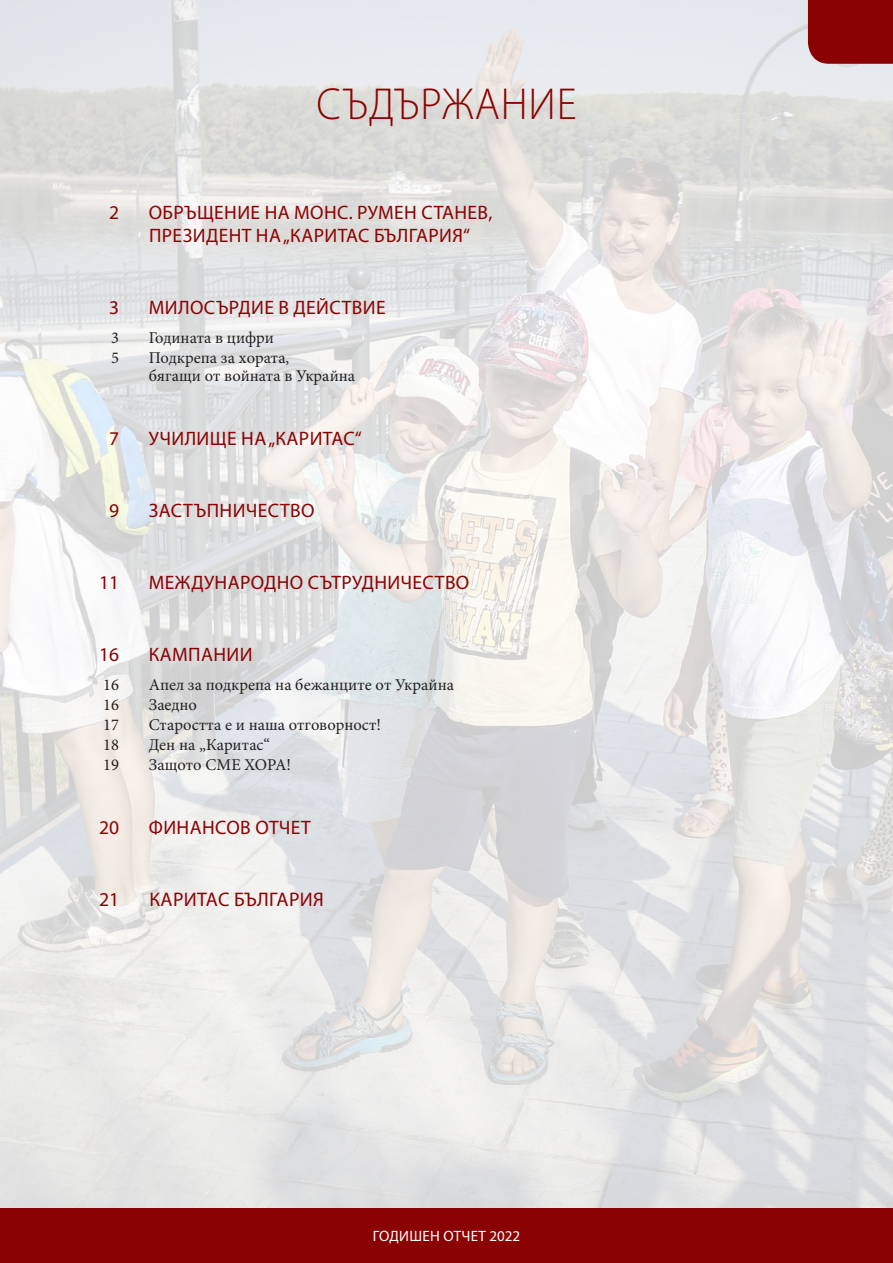
<style>
.page{position:relative;width:893px;height:1263px;background:#fff}
.page>*{position:absolute;margin:0;border:0;box-sizing:border-box;transform-origin:0 0}
.big-cap{font:300 45px "Myriad Pro";letter-spacing:.02em;color:#8b0202;scale:.95 1}
.cont-cap{font:19.65px "Myriad Pro";color:#8b0202}
.cont-cap-2{font:19.5px/23.4px "Myriad Pro";letter-spacing:.02em;color:#8b0202}
.contents{font:16.5px/18px "Minion Pro";color:#231f20}
.t1{font:15px "Myriad Pro";letter-spacing:.01em;color:#fff}
</style>
<div class="page">
<img style="left:0;top:0;width:893px;height:1208px">
<div style="left:0;top:1208px;width:893px;height:55px;background:#8b0202"></div>
<div style="left:808px;top:0;width:85px;height:64px;background:#8b0202"></div>
<p class="big-cap" style="left:316px;top:77px;width:276px">Съдържание</p>
<p class="cont-cap-2" style="left:109px;top:200px;width:27px">2 Обръ</p>
<p class="cont-cap-2" style="left:149px;top:200px;width:345px;text-indent:48px">щение на монс. Румен Станев, президент на „Каритас</p>
<p class="cont-cap-2" style="left:374px;top:224px;width:23px">България</p>
<p class="cont-cap-2" style="left:463px;top:224px;width:8px">“</p>
<p class="cont-cap-2" style="left:109px;top:296px;width:29px">3 Мил</p>
<p class="cont-cap-2" style="left:190px;top:296px;width:197px">осърдие в действие</p>
<p class="contents" style="left:111px;top:329px;width:9px">3</p>
<p class="contents" style="left:149px;top:329px;width:127px">Годината в цифри</p>
<p class="contents" style="left:111px;top:349px;width:9px">5</p>
<p class="contents" style="left:149px;top:349px;width:208px">Подкрепа за хората,<br>бягащи от войната в Украйна</p>
<p class="cont-cap-2" style="left:109px;top:426px;width:28px">7 УЧ</p>
<p class="cont-cap-2" style="left:171px;top:426px;width:192px">ИЛИЩЕ НА „КАРИТАС“</p>
<p class="cont-cap-2" style="left:109px;top:498px;width:26px">9 Застъ</p>
<p class="cont-cap-2" style="left:207px;top:498px;width:109px">пничество</p>
<p class="cont-cap-2" style="left:85px;top:570px;width:17px">11М</p>
<p class="cont-cap-2" style="left:165px;top:570px;width:155px">еждународно сътр</p>
<p class="cont-cap-2" style="left:352px;top:570px;width:119px">удничество</p>
<p class="cont-cap-2" style="left:85px;top:643px;width:53px">1 6 ка</p>
<p class="cont-cap-2" style="left:172px;top:643px;width:67px">мпании</p>
<p class="contents" style="left:103px;top:676px;width:17px">16</p>
<p class="contents" style="left:149px;top:676px;width:307px">Апел за подкрепа на бежанците от Украйна</p>
<p class="contents" style="left:103px;top:696px;width:17px">16</p>
<p class="contents" style="left:149px;top:696px;width:50px">Заедно</p>
<p class="contents" style="left:103px;top:716px;width:17px">17</p>
<p class="contents" style="left:149px;top:716px;width:234px">Старостта е и наша отговорност!</p>
<p class="contents" style="left:103px;top:736px;width:17px">18</p>
<p class="contents" style="left:149px;top:736px;width:123px">Ден на „Каритас“</p>
<p class="contents" style="left:103px;top:756px;width:17px">19</p>
<p class="contents" style="left:149px;top:756px;width:144px">Защото СМЕ ХОРА!</p>
<p class="cont-cap-2" style="left:99px;top:815px;width:22px">20</p>
<p class="cont-cap-2" style="left:149px;top:815px;width:163px">Финансов отчет</p>
<p class="cont-cap" style="left:99px;top:888px;width:16px">21</p>
<p class="cont-cap" style="left:149px;top:888px;width:24px">Каритас</p>
<p class="cont-cap" style="left:234px;top:888px;width:23px">България</p>
<p class="t1" style="left:373px;top:1227px;width:149px">Годи шен отчет 2022</p>
</div>
